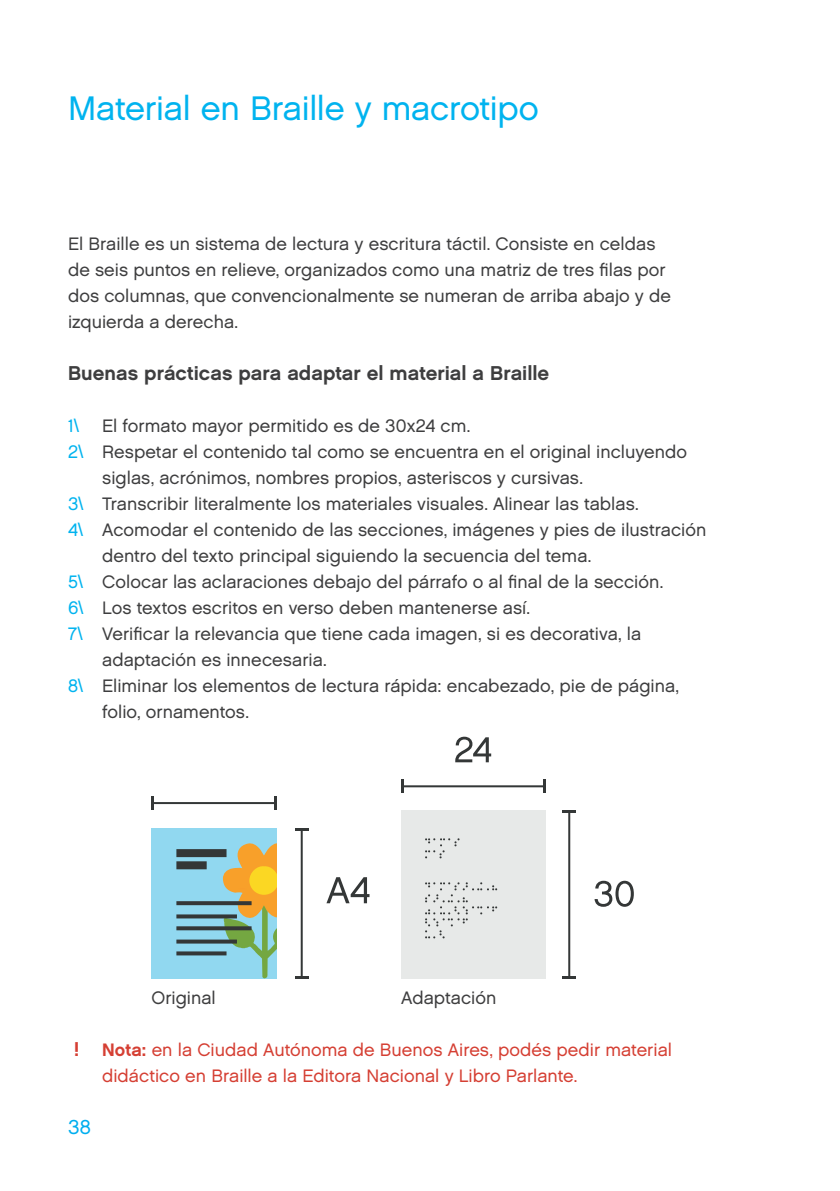
<style>
.page{position:relative;width:840px;height:1191px;background:#fff}
.page>*{position:absolute;margin:0;border:0;box-sizing:border-box;transform-origin:0 0}
.t1{font:34px "Chalet London Nineteen Sixty";letter-spacing:-.01em;color:#00b3ef}
.t2{font:20px "Chalet New York Nineteen Sixty";color:#3e3e3f}
.t3{font:20px "Chalet London Nineteen Sixty";color:#00aeef}
.t4{font:20px "Chalet New York Nineteen Sixty";color:#d53f33}
.t5{font:18px/26px "Chalet London Nineteen Sixty";color:#3e3e3f}
.t6{font:18px/26px "Chalet London Nineteen Sixty";color:#d53f33}
.t7{font:18px/26px "Chalet London Nineteen Sixty";color:#00b3ef}
.s1{font-family:"Chalet New York Nineteen Sixty"}
</style>
<div class="page">
<div style="left:151px;top:828px;width:125px;height:150px;background:#91d8f0"></div>
<svg style="left:222px;top:843px;width:54px;height:135px"></svg>
<div style="left:176px;top:849px;width:50px;height:8px;background:#343737"></div>
<svg style="left:176px;top:901px;width:75px;height:4px"></svg>
<svg style="left:176px;top:914px;width:61px;height:4px"></svg>
<svg style="left:176px;top:951px;width:50px;height:4px"></svg>
<svg style="left:176px;top:926px;width:75px;height:4px"></svg>
<svg style="left:176px;top:939px;width:61px;height:4px"></svg>
<div style="left:176px;top:861px;width:30px;height:8px;background:#343737"></div>
<hr style="left:152px;top:802px;width:123px;height:2px;background:#343737">
<svg style="left:151px;top:796px;width:2px;height:14px"></svg>
<svg style="left:274px;top:796px;width:2px;height:14px"></svg>
<hr style="left:300px;top:829px;width:2px;height:148px;background:#343737">
<svg style="left:295px;top:828px;width:13px;height:2px"></svg>
<svg style="left:295px;top:976px;width:13px;height:2px"></svg>
<svg style="left:326px;top:877px;width:43px;height:26px"></svg>
<div style="left:401px;top:810px;width:144px;height:168px;background:#e7e9e8"></div>
<hr style="left:402px;top:785px;width:142px;height:2px;background:#343737">
<svg style="left:401px;top:780px;width:2px;height:13px"></svg>
<svg style="left:543px;top:780px;width:2px;height:13px"></svg>
<hr style="left:568px;top:811px;width:2px;height:166px;background:#343737">
<svg style="left:562px;top:810px;width:13px;height:2px"></svg>
<svg style="left:562px;top:976px;width:13px;height:2px"></svg>
<svg style="left:425px;top:838px;width:34px;height:20px"></svg>
<svg style="left:425px;top:882px;width:72px;height:56px"></svg>
<svg style="left:594px;top:880px;width:39px;height:26px"></svg>
<svg style="left:455px;top:736px;width:36px;height:26px"></svg>
<h1 class="t1" style="left:68px;top:87px;width:472px">Material en Braille y macrotipo</h1>
<p class="t5" style="left:68px;top:231px;width:604px">El Braille es un sistema de lectura y escritura táctil. Consiste en celdas de seis puntos en relieve, organizados como una matriz de tres filas por dos columnas, que convencionalmente se numeran de arriba abajo y de izquierda a derecha.</p>
<p class="t2" style="left:68px;top:361px;width:482px">Buenas prácticas para adaptar el material a Braille</p>
<p class="t5" style="left:102px;top:413px;width:605px">El formato mayor permitido es de 30x24 cm.<br>Respetar el contenido tal como se encuentra en el original incluyendo siglas, acrónimos, nombres propios, asteriscos y cursivas.<br>Transcribir literalmente los materiales visuales. Alinear las tablas.<br>Acomodar el contenido de las secciones, imágenes y pies de ilustración dentro del texto principal siguiendo la secuencia del tema.<br>Colocar las aclaraciones debajo del párrafo o al final de la sección.<br>Los textos escritos en verso deben mantenerse así.<br>Verificar la relevancia que tiene cada imagen, si es decorativa, la adaptación es innecesaria.<br>Eliminar los elementos de lectura rápida: encabezado, pie de página, folio, ornamentos.</p>
<p class="t7" style="left:68px;top:413px;width:17px">1\<br>2\</p>
<p class="t7" style="left:68px;top:491px;width:17px">3\<br>4\</p>
<p class="t7" style="left:68px;top:569px;width:17px;text-align:justify">5\ 6\ 7\</p>
<p class="t7" style="left:68px;top:673px;width:17px">8\</p>
<p class="t4" style="left:74px;top:1037px;width:7px">!</p>
<p class="t5" style="left:151px;top:985px;width:66px">Original</p>
<p class="t5" style="left:401px;top:985px;width:97px">Adaptación</p>
<p class="t6" style="left:102px;top:1037px;width:571px"><span class="s1">Nota:</span> en la Ciudad Autónoma de Buenos Aires, podés pedir material didáctico en Braille a la Editora Nacional y Libro Parlante.</p>
<p class="t3" style="left:68px;top:1115px;width:24px">38</p>
</div>
